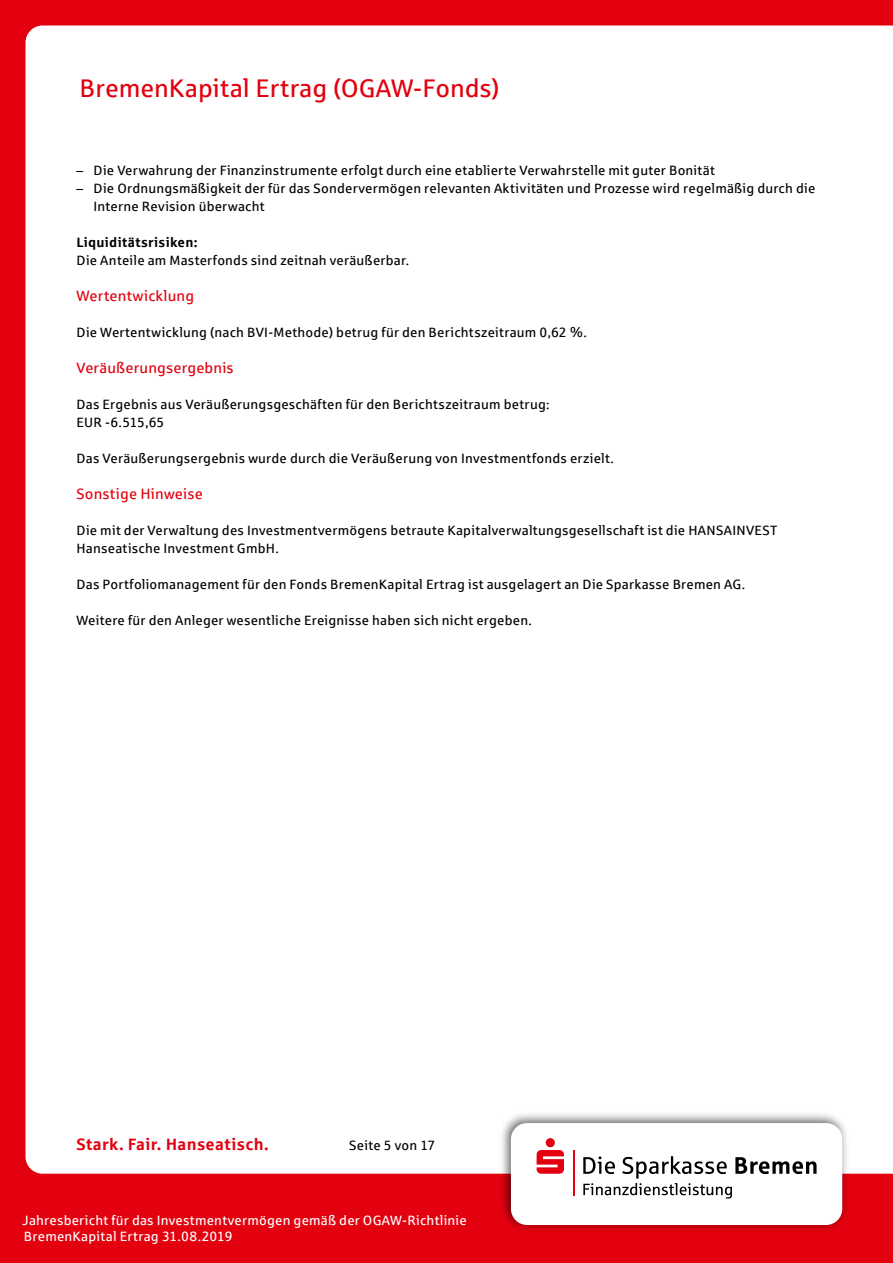
<style>
.page{position:relative;width:893px;height:1263px;background:#e3000f}
.page>*{position:absolute;margin:0;border:0;box-sizing:border-box;transform-origin:0 0}
.t1{font:25.5px "Sparkasse Rg";color:#e3000f}
.t2{font:700 16.5px "Sparkasse Rg";letter-spacing:.015em;color:#e3000f}
.t3{font:15px "Sparkasse Rg";letter-spacing:.01em;color:#e3000f}
.t4{font:13.5px/18px "Sparkasse Rg";letter-spacing:.015em;color:#000}
.t5{font:13.5px/16.2px "Sparkasse Rg";letter-spacing:.015em;color:#fff}
.t6{font:700 13.5px "Sparkasse Rg";letter-spacing:.02em;color:#000}
</style>
<div class="page">
<div style="left:26px;top:26px;width:867px;height:1148px;background:#fff"></div>
<img style="left:496px;top:1108px;width:357px;height:121px">
<div style="left:511px;top:1123px;width:331px;height:102px;background:#fff;border-radius:16px"></div>
<div style="left:546px;top:1138px;width:9px;height:9px;background:#e3000f;border-radius:50%"></div>
<svg style="left:537px;top:1150px;width:27px;height:24px"></svg>
<svg style="left:583px;top:1156px;width:233px;height:42px"></svg>
<hr style="left:573px;top:1150px;width:2px;height:45px;background:#e3000f">
<h1 class="t1" style="left:80px;top:72px;width:421px">BremenKapital Ertrag (OGAW-Fonds)</h1>
<p class="t4" style="left:77px;top:161px;width:640px">– Die Verwahrung der Finanzinstrumente erfolgt durch eine etablierte Verwahrstelle mit guter Bonität</p>
<p class="t4" style="left:94px;top:179px;width:723px;text-indent:-17px">– Die Ordnungsmäßigkeit der für das Sondervermögen relevanten Aktivitäten und Prozesse wird regelmäßig durch die<br>Interne Revision überwacht</p>
<p class="t6" style="left:77px;top:234px;width:122px">Liquiditätsrisiken:</p>
<p class="t4" style="left:77px;top:251px;width:334px">Die Anteile am Masterfonds sind zeitnah veräußerbar.</p>
<p class="t3" style="left:77px;top:287px;width:119px">Wertentwicklung</p>
<p class="t4" style="left:77px;top:323px;width:512px">Die Wertentwicklung (nach BVI-Methode) betrug für den Berichtszeitraum 0,62 %.</p>
<p class="t3" style="left:77px;top:359px;width:159px">Veräußerungsergebnis</p>
<p class="t4" style="left:77px;top:395px;width:474px">Das Ergebnis aus Veräußerungsgeschäften für den Berichtszeitraum betrug:<br>EUR -6.515,65</p>
<p class="t4" style="left:77px;top:449px;width:539px">Das Veräußerungsergebnis wurde durch die Veräußerung von Investmentfonds erzielt.</p>
<p class="t3" style="left:77px;top:485px;width:128px">Sonstige Hinweise</p>
<p class="t4" style="left:77px;top:521px;width:702px">Die mit der Verwaltung des Investmentvermögens betraute Kapitalverwaltungsgesellschaft ist die HANSAINVEST<br>Hanseatische Investment GmbH.</p>
<p class="t4" style="left:77px;top:575px;width:670px">Das Portfoliomanagement für den Fonds BremenKapital Ertrag ist ausgelagert an Die Sparkasse Bremen AG.</p>
<p class="t4" style="left:77px;top:611px;width:457px">Weitere für den Anleger wesentliche Ereignisse haben sich nicht ergeben.</p>
<p class="t2" style="left:76px;top:1133px;width:194px">Stark. Fair. Hanseatisch.</p>
<p class="t4" style="left:349px;top:1136px;width:88px">Seite 5 von 17</p>
<p class="t5" style="left:22px;top:1212px;width:446px">Jahresbericht für das Investmentvermögen gemäß der OGAW-Richtlinie<br>BremenKapital Ertrag 31.08.2019</p>
</div>
